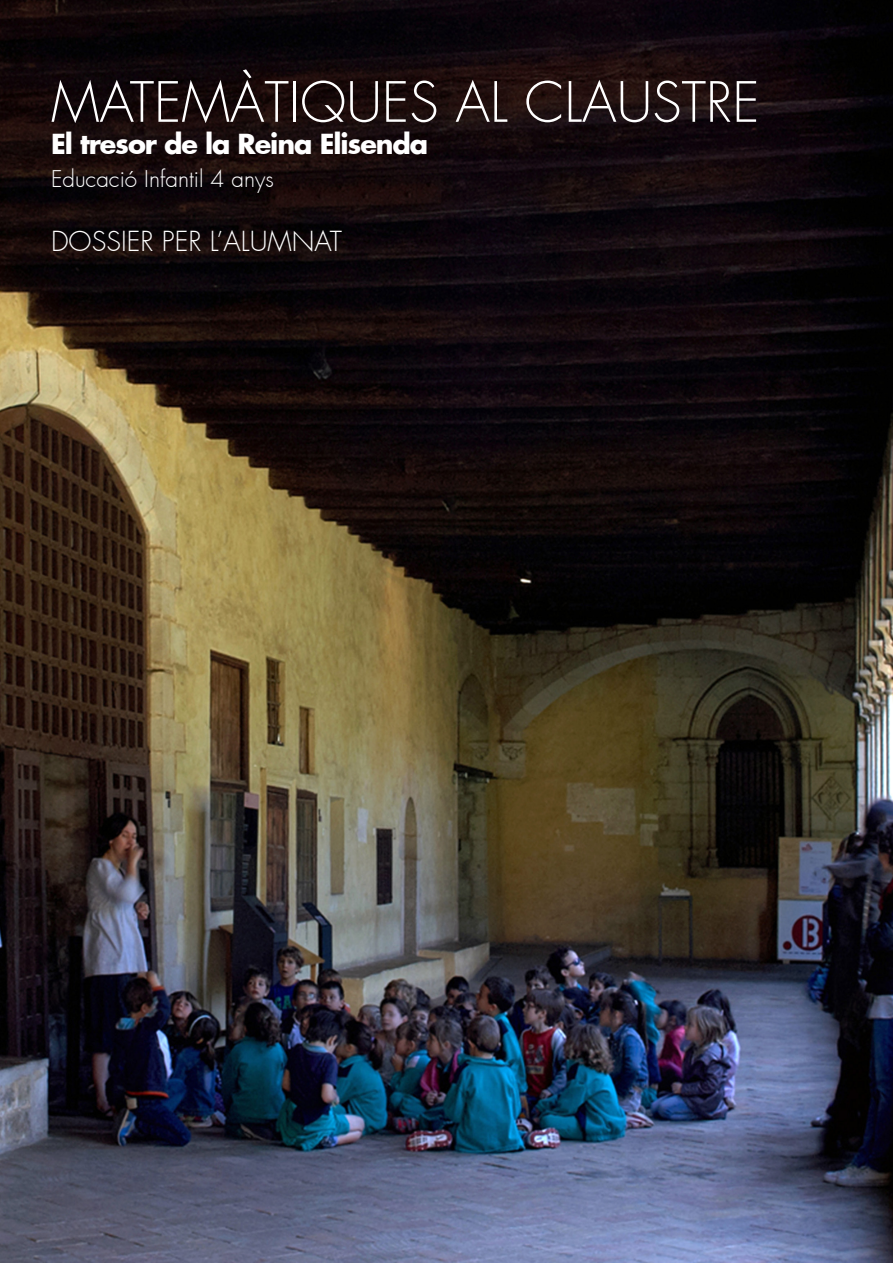
<style>
.page{position:relative;width:893px;height:1263px;background:#fff}
.page>*{position:absolute;margin:0;border:0;box-sizing:border-box;transform-origin:0 0}
.t1{font:300 54px "Futura";color:#fff}
.t2{font:700 27px "Futura";letter-spacing:-.04em;color:#fff}
.t3{font:300 27px "Futura";color:#fff}
.t4{font:300 22.5px "Futura";color:#fff}
</style>
<div class="page">
<img style="left:0;top:0;width:893px;height:1263px">
<h1 class="t1" style="left:51px;top:69px;width:710px">MATEMÀTIQUES AL CLAUSTRE</h1>
<p class="t2" style="left:51px;top:125px;width:379px">El tresor de la Reina Elisenda</p>
<p class="t4" style="left:51px;top:165px;width:224px">Educació Infantil 4 anys</p>
<p class="t3" style="left:51px;top:225px;width:292px">DOSSIER PER L’ALUMNAT</p>
</div>
